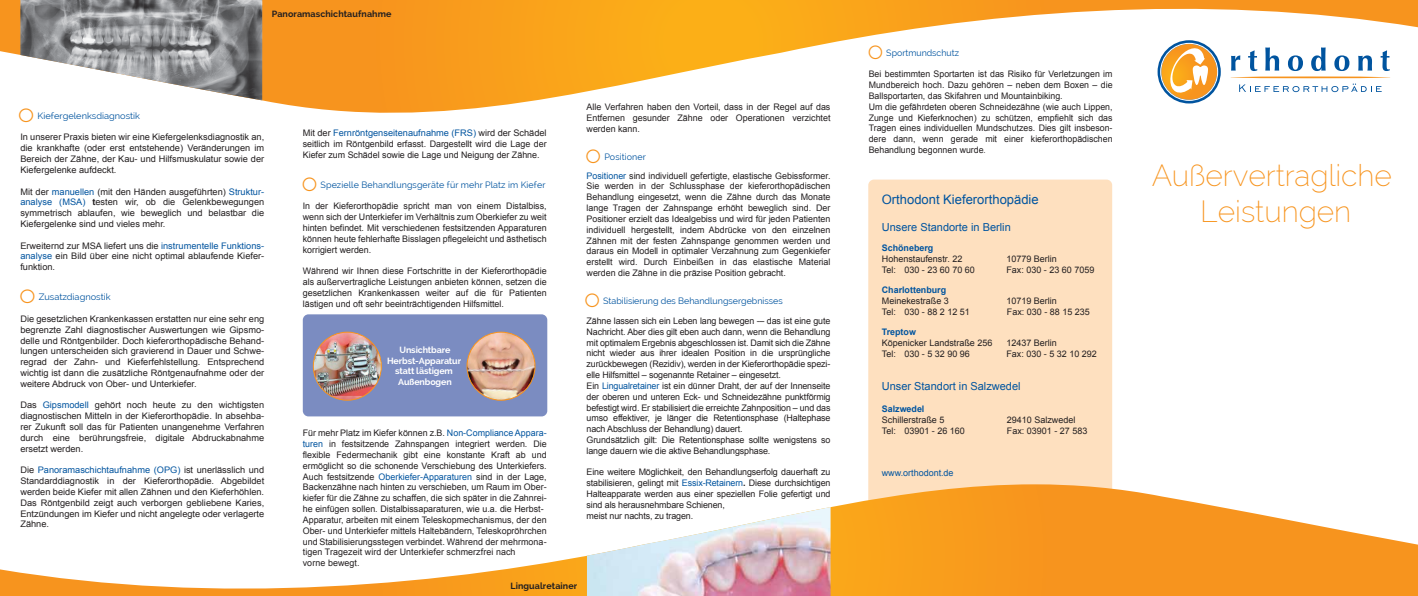
<style>
.page{position:relative;width:1418px;height:596px;background:#fff}
.page>*{position:absolute;margin:0;border:0;box-sizing:border-box;transform-origin:0 0}
.t1{font:200 30px/36px "Raleway";color:#f7941e;text-align:center}
.t2{font:13px "Arial";color:#00549f}
.t3{font:11px "Arial";color:#00549f}
.t4{font:9px/10.8px "Arial";color:#231f20;text-align:justify}
.t5{font:9px "Raleway";color:#00549f}
.t6{font:700 9px/10.8px "Raleway";letter-spacing:-.015em;color:#fff;text-align:center}
.t7{font:700 9px "Arial";color:#00549f}
.t8{font:700 9px "Raleway";letter-spacing:.01em;color:#231f20}
.t9{font:9px "Arial";color:#00549f}
.s1{color:#00549f}
.s2{font-weight:700}
.s3{font-size:8px}
</style>
<div class="page">
<div style="left:868px;top:179px;width:244px;height:330px;background:#fee0bf;border-radius:6px"></div>
<svg style="left:0;top:484px;width:1417px;height:111px"></svg>
<svg style="left:0;top:0;width:1417px;height:113px"></svg>
<img style="left:587px;top:506px;width:243px;height:89px">
<img style="left:20px;top:0;width:242px;height:100px">
<div style="left:303px;top:314px;width:244px;height:102px;background:#7b8cc1;border-radius:6px"></div>
<img style="left:313px;top:333px;width:68px;height:62px">
<div style="left:313px;top:331px;width:69px;height:69px;border:1px solid #f7941e;border-radius:50%"></div>
<img style="left:467px;top:332px;width:68px;height:68px;border-radius:34px">
<div style="left:466px;top:331px;width:69px;height:69px;border:1px solid #f7941e;border-radius:50%"></div>
<svg style="left:868px;top:45px;width:14px;height:14px"></svg>
<svg style="left:19px;top:108px;width:14px;height:5px"></svg>
<p class="t8" style="left:272px;top:9px;width:121px">Panoramaschichtaufnahme</p>
<p class="t5" style="left:38px;top:110px;width:104px">Kiefergelenksdiagnostik</p>
<p class="t4" style="left:20px;top:132px;width:245px">In unserer Praxis bieten wir eine Kiefergelenksdiagnostik an, die krankhafte (oder erst entstehende) Veränderungen im Bereich der Zähne, der Kau- und Hilfsmuskulatur sowie der Kiefergelenke aufdeckt.</p>
<p class="t4" style="left:20px;top:186px;width:245px">Mit der <span class="s1">manuellen</span> (mit den Händen ausgeführten) <span class="s1">Struktur&shy;analyse (MSA)</span> <span class="s2">t</span>esten wir, ob die Gelenkbewegungen symmetrisch ablaufen, wie beweglich und belastbar die Kiefergelenke sind und vieles mehr.</p>
<p class="t4" style="left:20px;top:240px;width:245px">Erweiternd zur MSA liefert uns die <span class="s1">instrumentelle Funktions&shy;analyse</span> ein Bild über eine nicht optimal ablaufende Kiefer&shy;funktion.</p>
<p class="t5" style="left:39px;top:292px;width:73px">Zusatzdiagnostik</p>
<p class="t4" style="left:20px;top:313px;width:245px">Die gesetzlichen Krankenkassen erstatten nur eine sehr eng begrenzte Zahl diagnostischer Auswertungen wie Gipsmo&shy;delle und Röntgenbilder. Doch kieferorthopädische Behand&shy;lungen unterscheiden sich gravierend in Dauer und Schwe&shy;regrad der Zahn- und Kieferfehlstellung. Entsprechend wichtig ist dann die zusätzliche Röntgenaufnahme oder der weitere Abdruck von Ober- und Unterkiefer.</p>
<p class="t4" style="left:20px;top:399px;width:245px">Das <span class="s1">Gipsmodell</span> gehört noch heute zu den wichtigsten diagnostischen Mitteln in der Kieferorthopädie. In absehba&shy;rer Zukunft soll das für Patienten unangenehme Verfahren durch eine berührungsfreie, digitale Abdruckabnahme ersetzt werden.</p>
<p class="t4" style="left:20px;top:464px;width:245px">Die <span class="s1">Panoramaschichtaufnahme (OPG)</span> ist unerlässlich und Standarddiagnostik in der Kieferorthopädie. Abgebildet werden beide Kiefer mit allen Zähnen und den Kieferhöhlen.<br>Das Röntgenbild zeigt auch verborgen gebliebene Karies, Entzündungen im Kiefer und nicht angelegte oder verlagerte Zähne.</p>
<p class="t4" style="left:303px;top:127px;width:245px">Mit der <span class="s1">Fernröntgenseitenaufnahme (FRS)</span> wird der Schädel seitlich im Röntgenbild erfasst. Dargestellt wird die Lage der Kiefer zum Schädel sowie die Lage und Neigung der Zähne.</p>
<p class="t5" style="left:320px;top:179px;width:226px">Spezielle Behandlungsgeräte für mehr Platz im Kiefer</p>
<p class="t4" style="left:303px;top:201px;width:245px">In der Kieferorthopädie spricht man von einem Distalbiss, wenn sich der Unterkiefer im Verhältnis zum Oberkiefer zu weit hinten befindet. Mit verschiedenen festsitzenden Apparaturen können heute fehlerhafte Bisslagen pflegeleicht und ästhetisch korrigiert werden.</p>
<p class="t4" style="left:303px;top:265px;width:245px">Während wir Ihnen diese Fortschritte in der Kieferorthopädie als außervertragliche Leistungen anbieten können, setzen die gesetzlichen Krankenkassen weiter auf die für Patienten lästigen und oft sehr beeinträchtigenden Hilfsmittel.</p>
<p class="t6" style="left:387px;top:344px;width:76px">Unsichtbare<br>Herbst-Apparatur statt lästigem<br>Außenbogen</p>
<p class="t4" style="left:303px;top:427px;width:245px;text-align:left">Für mehr Platz im Kiefer können z.B. <span class="s1">Non-Compliance Appara&shy;turen</span> in festsitzende Zahnspangen integriert werden. Die flexible Federmechanik gibt eine konstante Kraft ab und ermöglicht so die schonende Verschiebung des Unterkiefers.<br>Auch festsitzende <span class="s1">Oberkiefer-Apparaturen</span> sind in der Lage, Backenzähne nach hinten zu verschieben, um Raum im Ober&shy;kiefer für die Zähne zu schaffen, die sich später in die Zahnrei&shy;he einfügen sollen. Distalbissaparaturen, wie u.a. die Herbst-Apparatur, arbeiten mit einem Teleskopmechanismus, der den Ober- und Unterkiefer mittels Haltebändern, Teleskopröhrchen und Stabilisierungsstegen verbindet. Während der mehrmona&shy;tigen Tragezeit wird der Unterkiefer schmerzfrei nach<br>vorne bewegt.</p>
<p class="t8" style="left:510px;top:580px;width:68px">Lingualretainer</p>
<p class="t4" style="left:586px;top:101px;width:245px">Alle Verfahren haben den Vorteil, dass in der Regel auf das Entfernen gesunder Zähne oder Operationen verzichtet werden kann.</p>
<p class="t5" style="left:604px;top:151px;width:43px">Positioner</p>
<p class="t4" style="left:586px;top:170px;width:245px"><span class="s1">Positioner</span> sind individuell gefertigte, elastische Gebissformer.<br>Sie werden in der Schlussphase der kieferorthopädischen Behandlung eingesetzt, wenn die Zähne durch das Monate lange Tragen der Zahnspange erhöht beweglich sind. Der Positioner erzielt das Idealgebiss und wird für jeden Patienten individuell hergestellt, indem Abdrücke von den einzelnen Zähnen mit der festen Zahnspange genommen werden und daraus ein Modell in optimaler Verzahnung zum Gegenkiefer erstellt wird. Durch Einbeißen in das elastische Material werden die Zähne in die präzise Position gebracht.</p>
<p class="t5" style="left:603px;top:295px;width:181px">Stabilisierung des Behandlungsergebnisses</p>
<p class="t4" style="left:586px;top:315px;width:245px;text-align:left">Zähne lassen sich ein Leben lang bewegen -– das ist eine gute Nachricht. Aber dies gilt eben auch dann, wenn die Behandlung mit optimalem Ergebnis abgeschlossen ist. Damit sich die Zähne nicht wieder aus ihrer idealen Position in die ursprüngliche zurückbewegen (Rezidiv), werden in der Kieferorthopädie spezi&shy;elle Hilfsmittel – sogenannte Retainer – eingesetzt.<br>Ein <span class="s1">Lingualretainer</span> ist ein dünner Draht, der auf der Innenseite der oberen und unteren Eck- und Schneidezähne punktförmig befestigt wird. Er stabilisiert die erreichte Zahnposition – und das umso effektiver, je länger die Retentionsphase (Haltephase nach Abschluss der Behandlung) dauert.<br>Grundsätzlich gilt: Die Retentionsphase sollte wenigstens so lange dauern wie die aktive Behandlungsphase.</p>
<p class="t4" style="left:586px;top:466px;width:245px;text-align:left">Eine weitere Möglichkeit, den Behandlungserfolg dauerhaft zu stabilisieren, gelingt mit <span class="s1">Essix-Retainern</span><span class="s2">.</span> Diese durchsichtigen Halteapparate werden aus einer speziellen Folie gefertigt und sind als herausnehmbare Schienen,<br>meist nur nachts, zu tragen.</p>
<p class="t5" style="left:886px;top:47px;width:74px">Sportmundschutz</p>
<p class="t4" style="left:868px;top:69px;width:245px;text-align:left">Bei bestimmten Sportarten ist das Risiko für Verletzungen im Mundbereich hoch. Dazu gehören – neben dem Boxen – die Ballsportarten, das Skifahren und Mountainbiking.<br>Um die gefährdeten oberen Schneidezähne (wie auch Lippen, Zunge und Kieferknochen) zu schützen, empfiehlt sich das Tragen eines individuellen Mundschutzes. Dies gilt insbeson&shy;dere dann, wenn gerade mit einer kieferorthopädischen Behandlung begonnen wurde<span class="s3">.</span></p>
<h2 class="t2" style="left:881px;top:191px;width:158px">Orthodont Kieferorthopädie</h2>
<p class="t3" style="left:881px;top:219px;width:130px">Unsere Standorte in Berlin</p>
<p class="t7" style="left:881px;top:241px;width:53px">Schöneberg</p>
<p class="t4" style="left:881px;top:253px;width:82px">Hohenstaufenstr. 22</p>
<p class="t4" style="left:1006px;top:253px;width:52px">10779 Berlin</p>
<p class="t4" style="left:881px;top:264px;width:95px">Tel: 030 - 23 60 70 60</p>
<p class="t4" style="left:1006px;top:264px;width:90px">Fax: 030 - 23 60 7059</p>
<p class="t7" style="left:881px;top:283px;width:66px">Charlottenburg</p>
<p class="t4" style="left:881px;top:295px;width:69px">Meinekestraße 3</p>
<p class="t4" style="left:1006px;top:295px;width:52px">10719 Berlin</p>
<p class="t4" style="left:881px;top:306px;width:90px">Tel: 030 - 88 2 12 51</p>
<p class="t4" style="left:1006px;top:306px;width:85px">Fax: 030 - 88 15 235</p>
<p class="t7" style="left:881px;top:325px;width:36px">Treptow</p>
<p class="t4" style="left:881px;top:337px;width:112px">Köpenicker Landstraße 256</p>
<p class="t4" style="left:1006px;top:337px;width:52px">12437 Berlin</p>
<p class="t4" style="left:881px;top:348px;width:90px">Tel: 030 - 5 32 90 96</p>
<p class="t4" style="left:1006px;top:348px;width:92px">Fax: 030 - 5 32 10 292</p>
<p class="t3" style="left:881px;top:379px;width:140px">Unser Standort in Salzwedel</p>
<p class="t7" style="left:881px;top:402px;width:44px">Salzwedel</p>
<p class="t4" style="left:881px;top:414px;width:64px">Schillerstraße 5</p>
<p class="t4" style="left:1006px;top:414px;width:70px">29410 Salzwedel</p>
<p class="t4" style="left:881px;top:425px;width:85px">Tel: 03901 - 26 160</p>
<p class="t4" style="left:1006px;top:425px;width:82px">Fax: 03901 - 27 583</p>
<p class="t9" style="left:881px;top:467px;width:73px">www.orthodont.de</p>
<h1 class="t1" style="left:1151px;top:157px;width:242px">Außervertragliche<br>Leistungen</h1>
</div>
